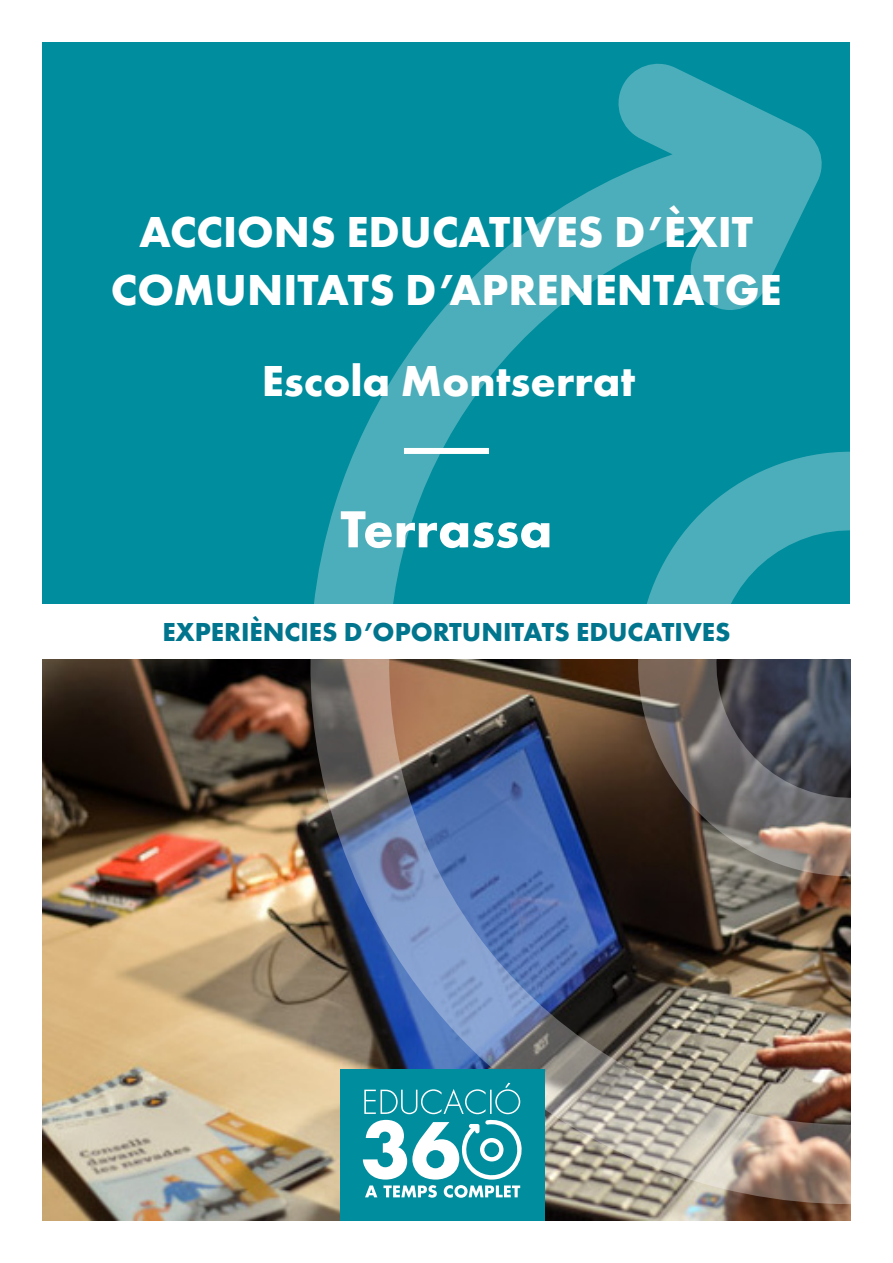
<style>
.page{position:relative;width:893px;height:1263px;background:#fff}
.page>*{position:absolute;margin:0;border:0;box-sizing:border-box;transform-origin:0 0}
.t1{font:700 54px "Futura PT";color:#fff}
.t2{font:700 45px/57.6px "Futura PT";color:#fff;text-align:center}
.t3{font:700 27px "Futura PT";color:#00758d}
</style>
<div class="page">
<img style="left:43px;top:659px;width:249px;height:561px">
<div style="left:43px;top:43px;width:807px;height:561px;background:#008d9e"></div>
<img style="left:292px;top:63px;width:559px;height:1158px">
<div style="left:340px;top:1069px;width:204px;height:151px;background:#008d9e"></div>
<svg style="left:363px;top:1083px;width:159px;height:96px"></svg>
<svg style="left:365px;top:1185px;width:155px;height:13px"></svg>
<div style="left:404px;top:448px;width:85px;height:6px;background:#fff"></div>
<p class="t2" style="left:111px;top:202px;width:672px">ACCIONS EDUCATIVES D’ÈXIT<br>COMUNITATS D’APRENENTATGE</p>
<p class="t2" style="left:262px;top:351px;width:375px">Escola Montserrat</p>
<p class="t1" style="left:340px;top:494px;width:213px">Terrassa</p>
<p class="t3" style="left:162px;top:615px;width:570px">EXPERIÈNCIES D’OPORTUNITATS EDUCATIVES</p>
</div>
